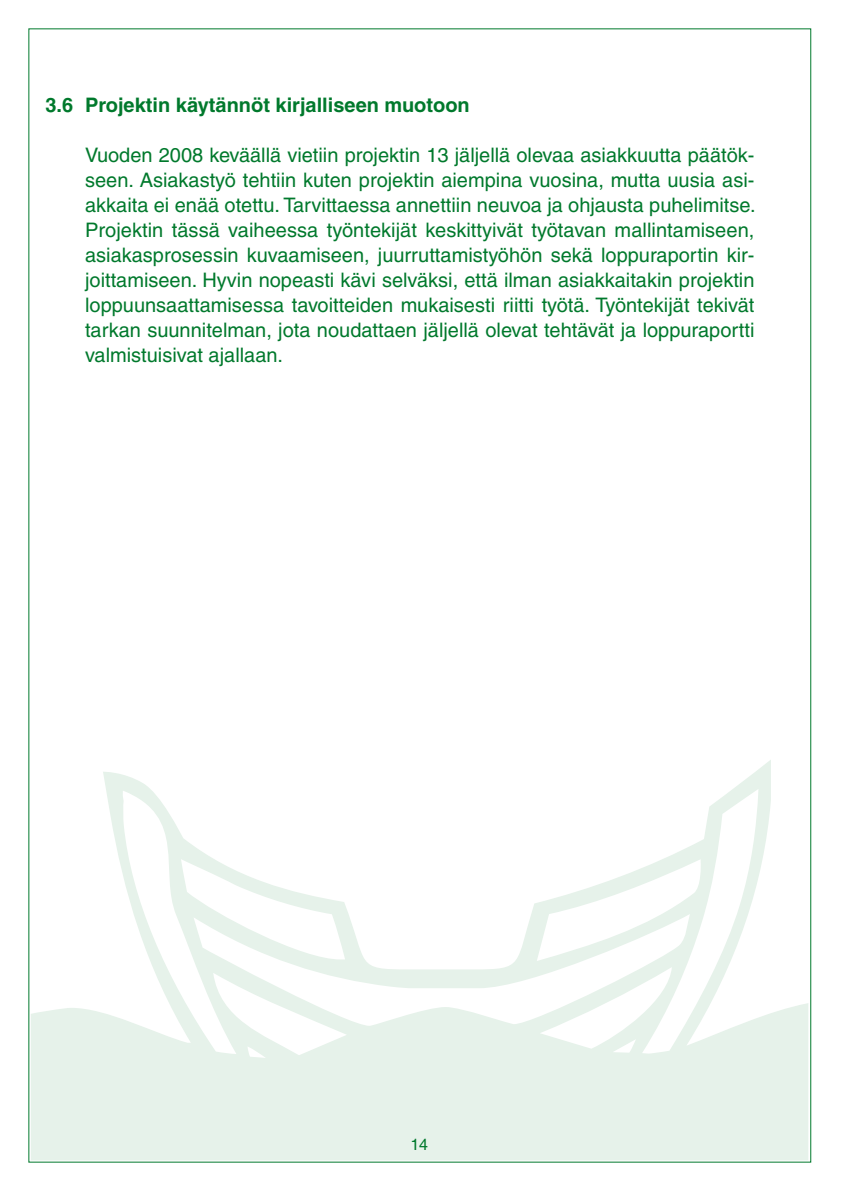
<style>
.page{position:relative;width:868px;height:1191px;background:#fff}
.page>*{position:absolute;margin:0;border:0;box-sizing:border-box;transform-origin:0 0}
.t1{font:20px/25px "Helvetica";color:#00792c;text-align:justify}
.t2{font:700 20px "Helvetica";color:#00792c}
.t3{font:16px "Helvetica";color:#00792c}
</style>
<div class="page">
<svg style="left:31px;top:760px;width:777px;height:400px;fill:#e6f2ea"></svg>
<svg style="left:347px;top:914px;width:189px;height:111px"></svg>
<svg style="left:536px;top:789px;width:222px;height:264px"></svg>
<svg style="left:122px;top:790px;width:225px;height:268px"></svg>
<p class="t2" style="left:45px;top:93px;width:426px">3.6 Projektin käytännöt kirjalliseen muotoon</p>
<p class="t1" style="left:85px;top:142px;width:672px">Vuoden 2008 keväällä vietiin projektin 13 jäljellä olevaa asiakkuutta päätök&shy;seen. Asiakastyö tehtiin kuten projektin aiempina vuosina, mutta uusia asi&shy;akkaita ei enää otettu. Tarvittaessa annettiin neuvoa ja ohjausta puhelimitse.<br>Projektin tässä vaiheessa työntekijät keskittyivät työtavan mallintamiseen, asiakasprosessin kuvaamiseen, juurruttamistyöhön sekä loppuraportin kir&shy;joittamiseen. Hyvin nopeasti kävi selväksi, että ilman asiakkaitakin projektin loppuunsaattamisessa tavoitteiden mukaisesti riitti työtä. Työntekijät tekivät tarkan suunnitelman, jota noudattaen jäljellä olevat tehtävät ja loppuraportti valmistuisivat ajallaan.</p>
<p class="t3" style="left:410px;top:1134px;width:19px">14</p>
</div>
